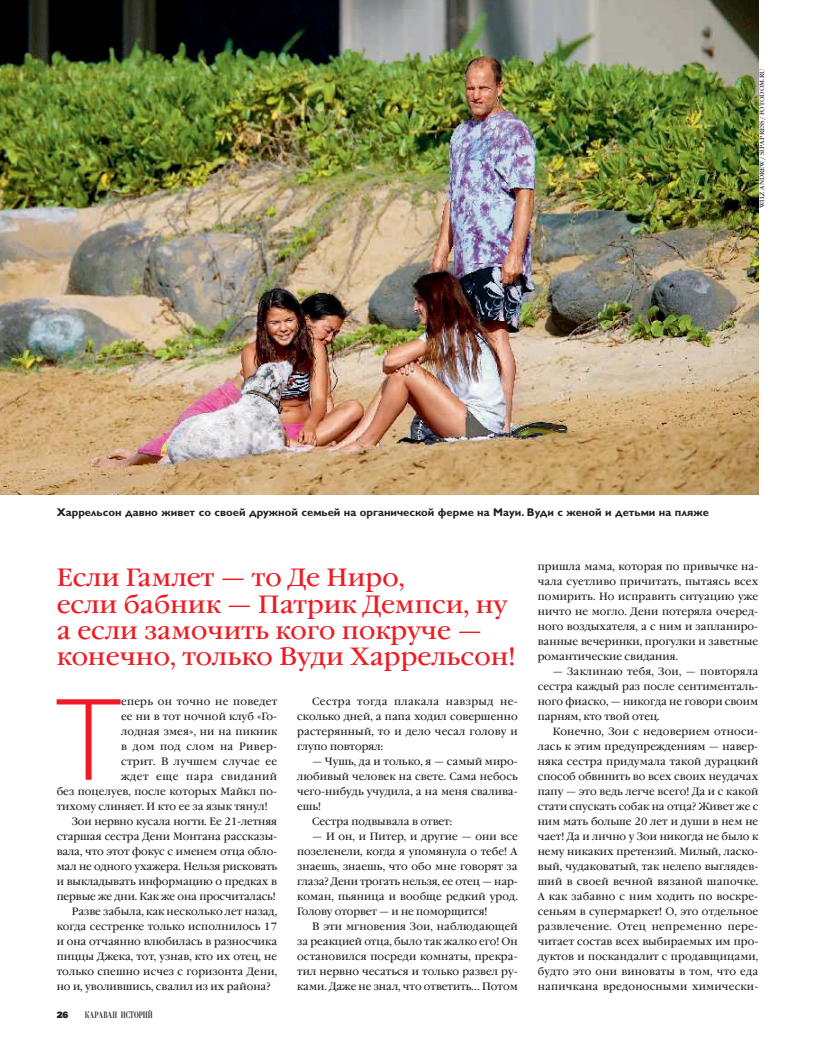
<style>
.page{position:relative;width:815px;height:1045px;background:#fff}
.page>*{position:absolute;margin:0;border:0;box-sizing:border-box;transform-origin:0 0}
.t1{font:300 118.12px "Gill Sans Cyr";color:#ed1c24;scale:.96 1}
.t2{font:25px/26.2px "Garamond Book C";color:#ed1c24}
.t3{font:700 11.25px "Gill Sans Cyr";color:#231f20}
.t4{font:10.62px/15px "Garamond Book C";color:#231f20;text-align:justify;scale:.96 1}
.t5{font:10.62px "Garamond Book C";letter-spacing:.03em;color:#231f20;scale:.96 1}
.t6{font:10.62px "Garamond Book C";letter-spacing:.02em;color:#231f20;scale:.96 1}
.t7{font:10.62px "Garamond Book C";letter-spacing:.05em;color:#231f20;scale:.96 1}
.t8{font:9.38px "Didona C";color:#231f20;scale:.7 1}
.t9{font:900 8.75px "Partner";color:#231f20;scale:.96 1}
.t10{font:6.25px "Garamond Book C";color:#231f20}
</style>
<div class="page">
<img style="left:0;top:0;width:758px;height:495px">
<p class="t10" style="left:759px;top:208px;width:141px;rotate:-90deg">WILZ ANDREW/ SIPA PRESS/ FOTODOM.RU</p>
<p class="t3" style="left:57px;top:505px;width:654px">Харрельсон давно живет со своей дружной семьей на органической ферме на Мауи. Вуди с женой и детьми на пляже</p>
<h2 class="t2" style="left:57px;top:567px;width:460px">Если Гамлет — то Де Ниро,<br>если бабник — Патрик Демпси, ну а если замочить кого покруче — конечно, только Вуди Харрельсон!</h2>
<h1 class="t1" style="left:56px;top:699px;width:69px">Т</h1>
<p class="t6" style="left:121px;top:697px;width:164px">еперь он точно не поведет</p>
<p class="t4" style="left:121px;top:710px;width:164px">ее ни в тот ночной клуб «Го-</p>
<p class="t4" style="left:121px;top:725px;width:164px">лодная змея», ни на пикник</p>
<p class="t5" style="left:121px;top:742px;width:164px">в дом под слом на Ривер-</p>
<p class="t5" style="left:121px;top:757px;width:164px">стрит. В лучшем случае ее</p>
<p class="t7" style="left:121px;top:772px;width:164px">ждет еще пара свиданий</p>
<p class="t4" style="left:57px;top:785px;width:231px">без поцелуев, после которых Майкл по-</p>
<p class="t4" style="left:57px;top:800px;width:221px">тихому слиняет. И кто ее за язык тянул!</p>
<p class="t4" style="left:72px;top:815px;width:216px">Зои нервно кусала ногти. Ее 21-летняя</p>
<p class="t4" style="left:57px;top:830px;width:231px">старшая сестра Дени Монтана рассказы-</p>
<p class="t4" style="left:57px;top:845px;width:231px">вала, что этот фокус с именем отца обло-</p>
<p class="t4" style="left:57px;top:860px;width:231px">мал не одного ухажера. Нельзя рисковать</p>
<p class="t4" style="left:57px;top:875px;width:231px">и выкладывать информацию о предках в</p>
<p class="t4" style="left:57px;top:890px;width:230px">первые же дни. Как же она просчиталась!</p>
<p class="t4" style="left:72px;top:905px;width:216px">Разве забыла, как несколько лет назад,</p>
<p class="t4" style="left:57px;top:920px;width:231px">когда сестренке только исполнилось 17</p>
<p class="t4" style="left:57px;top:935px;width:231px">и она отчаянно влюбилась в разносчика</p>
<p class="t4" style="left:57px;top:950px;width:231px">пиццы Джека, тот, узнав, кто их отец, не</p>
<p class="t4" style="left:57px;top:965px;width:231px">только спешно исчез с горизонта Дени,</p>
<p class="t4" style="left:57px;top:980px;width:224px">но и, уволившись, свалил из их района?</p>
<p class="t9" style="left:57px;top:1010px;width:14px">26</p>
<p class="t8" style="left:85px;top:1009px;width:99px">КАРАВАН ИСТОРИЙ</p>
<p class="t4" style="left:297px;top:695px;width:231px;text-indent:15px">Сестра тогда плакала навзрыд не&shy;сколько дней, а папа ходил совершенно растерянный, то и дело чесал голову и глупо повторял:</p>
<p class="t4" style="left:312px;top:755px;width:216px">— Чушь, да и только, я — самый миро-</p>
<p class="t4" style="left:297px;top:770px;width:231px">любивый человек на свете. Сама небось</p>
<p class="t4" style="left:297px;top:785px;width:231px">чего-нибудь учудила, а на меня свалива-</p>
<p class="t4" style="left:297px;top:800px;width:27px">ешь!</p>
<p class="t4" style="left:312px;top:815px;width:147px">Сестра подвывала в ответ:</p>
<p class="t4" style="left:297px;top:830px;width:231px;text-indent:15px">— И он, и Питер, и другие — они все позеленели, когда я упомянула о тебе! А знаешь, знаешь, что обо мне говорят за глаза? Дени трогать нельзя, ее отец — нар&shy;коман, пьяница и вообще редкий урод.<br>Голову оторвет — и не поморщится!</p>
<p class="t4" style="left:297px;top:920px;width:231px;text-indent:15px">В эти мгновения Зои, наблюдающей за реакцией отца, было так жалко его! Он остановился посреди комнаты, прекра&shy;тил нервно чесаться и только развел ру&shy;ками. Даже не знал, что ответить… Потом</p>
<p class="t4" style="left:538px;top:560px;width:231px">пришла мама, которая по привычке на&shy;чала суетливо причитать, пытаясь всех помирить. Но исправить ситуацию уже ничто не могло. Дени потеряла очеред&shy;ного воздыхателя, а с ним и запланиро&shy;ванные вечеринки, прогулки и заветные романтические свидания.</p>
<p class="t4" style="left:538px;top:665px;width:231px;text-indent:15px">— Заклинаю тебя, Зои, — повторяла сестра каждый раз после сентименталь&shy;ного фиаско, — никогда не говори своим парням, кто твой отец.</p>
<p class="t4" style="left:538px;top:725px;width:231px;text-indent:15px">Конечно, Зои с недоверием относи&shy;лась к этим предупреждениям — навер&shy;няка сестра придумала такой дурацкий способ обвинить во всех своих неудачах папу — это ведь легче всего! Да и с какой стати спускать собак на отца? Живет же с ним мать больше 20 лет и души в нем не чает! Да и лично у Зои никогда не было к нему никаких претензий. Милый, ласко&shy;вый, чудаковатый, так нелепо выглядев&shy;ший в своей вечной вязаной шапочке.<br>А как забавно с ним ходить по воскре&shy;сеньям в супермаркет! О, это отдельное развлечение. Отец непременно пере&shy;читает состав всех выбираемых им про&shy;дуктов и поскандалит с продавщицами, будто это они виноваты в том, что еда напичкана вредоносными химически-</p>
</div>
